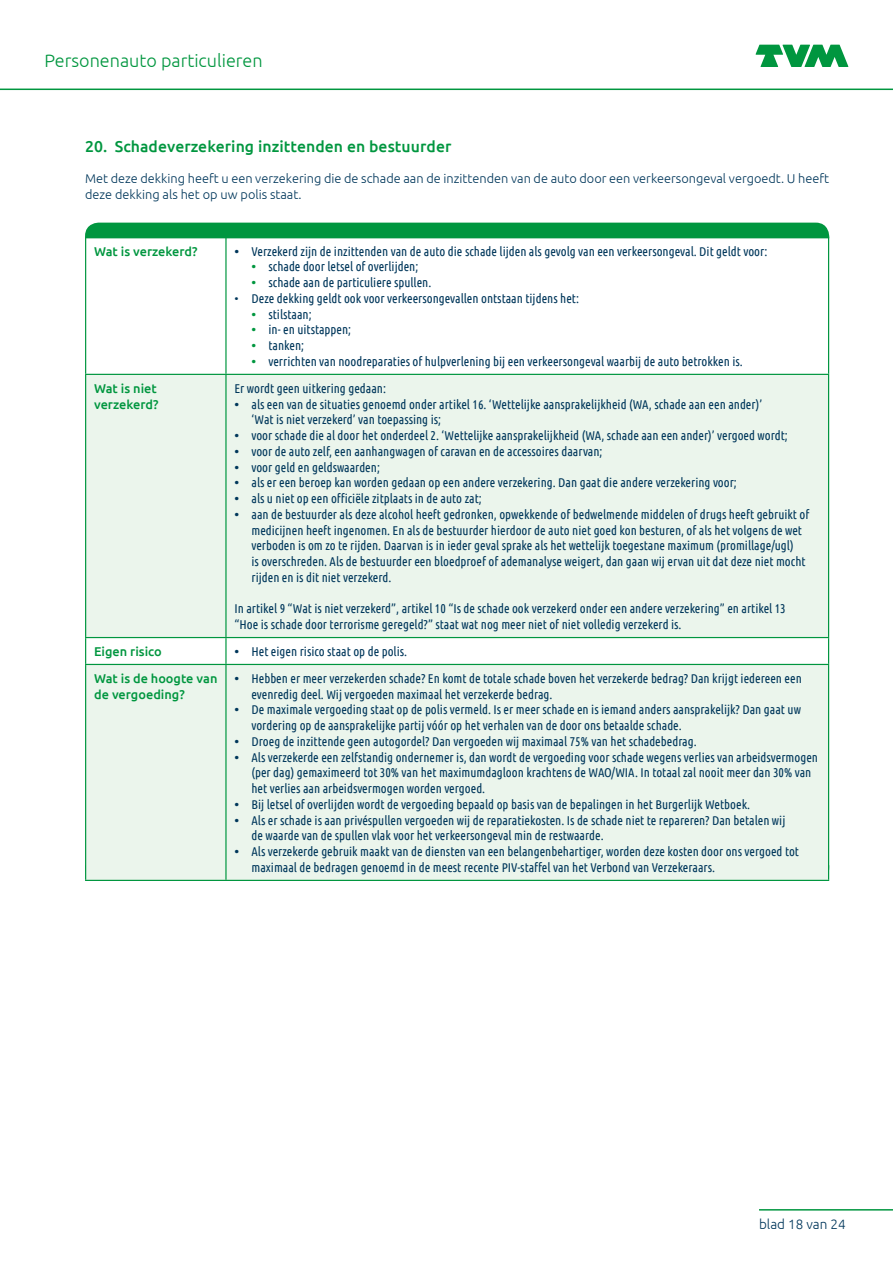
<style>
.page{position:relative;width:893px;height:1263px;background:#fff}
.page>*{position:absolute;margin:0;border:0;box-sizing:border-box;transform-origin:0 0}
.t1{font:300 18px "Ubuntu";color:#00963f}
.Bodykop_gr_10_5pt_-_24{font:500 15.75px "Ubuntu";letter-spacing:.005em;color:#00963f}
.t2{font:300 13.5px "Ubuntu";color:#00375b}
.T_body_-_24{font:12.75px/15.8px "Ubuntu Condensed";color:#00375b}
.Body_-_24{font:12.75px/15.8px "Ubuntu Condensed";color:#00375b}
.Body_-_24-2{font:300 12.75px/15.8px "Ubuntu";color:#00375b}
.T_Body_vraag_-_24{font:500 12.75px/15.8px "Ubuntu";color:#00963f}
.s1{font-family:"Ubuntu";font-weight:500}
.s2{font-family:"Ubuntu";font-weight:500;color:#00963f}
</style>
<div class="page">
<div style="left:85px;top:223px;width:744px;height:14px;background:#00963f"></div>
<svg style="left:756px;top:45px;width:92px;height:22px"></svg>
<hr style="left:0;top:89px;width:893px;height:1px;background:#00963f">
<hr style="left:759px;top:1209px;width:134px;height:1px;background:#00963f">
<div style="left:86px;top:375px;width:742px;height:505px;background:#ebf5ec"></div>
<hr style="left:85px;top:237px;width:141px;height:1px;background:#00963f">
<hr style="left:85px;top:238px;width:1px;height:136px;background:#00963f">
<hr style="left:226px;top:237px;width:603px;height:1px;background:#00963f">
<hr style="left:225px;top:238px;width:2px;height:136px;background:#00963f">
<hr style="left:828px;top:238px;width:1px;height:136px;background:#00963f">
<hr style="left:85px;top:374px;width:141px;height:1px;background:#00963f">
<hr style="left:85px;top:375px;width:1px;height:262px;background:#00963f">
<hr style="left:226px;top:374px;width:603px;height:1px;background:#00963f">
<hr style="left:225px;top:375px;width:2px;height:262px;background:#00963f">
<hr style="left:828px;top:375px;width:1px;height:262px;background:#00963f">
<hr style="left:85px;top:637px;width:141px;height:1px;background:#00963f">
<svg style="left:85px;top:638px;width:1px;height:26px"></svg>
<hr style="left:226px;top:637px;width:603px;height:1px;background:#00963f">
<hr style="left:225px;top:638px;width:2px;height:26px;background:#00963f">
<svg style="left:828px;top:638px;width:1px;height:26px"></svg>
<hr style="left:85px;top:664px;width:141px;height:1px;background:#00963f">
<hr style="left:85px;top:665px;width:1px;height:215px;background:#00963f">
<hr style="left:226px;top:664px;width:603px;height:1px;background:#00963f">
<hr style="left:225px;top:665px;width:2px;height:215px;background:#00963f">
<hr style="left:828px;top:665px;width:1px;height:215px;background:#00963f">
<hr style="left:85px;top:880px;width:141px;height:1px;background:#00963f">
<hr style="left:226px;top:880px;width:603px;height:1px;background:#00963f">
<h1 class="t1" style="left:45px;top:50px;width:220px">Personenauto particulieren</h1>
<p class="Bodykop_gr_10_5pt_-_24" style="left:85px;top:136px;width:368px">20. Schadeverzekering inzittenden en bestuurder</p>
<p class="Body_-_24-2" style="left:85px;top:171px;width:746px">Met deze dekking heeft u een verzekering die de schade aan de inzittenden van de auto door een verkeersongeval vergoedt. U heeft deze dekking als het op uw polis staat.</p>
<p class="T_Body_vraag_-_24" style="left:94px;top:243px;width:105px">Wat is verzekerd?</p>
<p class="T_body_-_24" style="left:234px;top:243px;width:534px"><span class="s1">•</span> Verzekerd zijn de inzittenden van de auto die schade lijden als gevolg van een verkeersongeval. Dit geldt voor:</p>
<p class="T_body_-_24" style="left:251px;top:258px;width:168px"><span class="s2">•</span> schade door letsel of overlijden;</p>
<p class="T_body_-_24" style="left:251px;top:274px;width:181px"><span class="s2">•</span> schade aan de particuliere spullen.</p>
<p class="T_body_-_24" style="left:234px;top:290px;width:346px">• Deze dekking geldt ook voor verkeersongevallen ontstaan tijdens het:</p>
<p class="T_body_-_24" style="left:251px;top:306px;width:62px"><span class="s2">•</span> stilstaan;</p>
<p class="T_body_-_24" style="left:251px;top:321px;width:101px"><span class="s2">•</span> in- en uitstappen;</p>
<p class="T_body_-_24" style="left:251px;top:337px;width:54px"><span class="s2">•</span> tanken;</p>
<p class="T_body_-_24" style="left:251px;top:353px;width:493px"><span class="s2">•</span> verrichten van noodreparaties of hulpverlening bij een verkeersongeval waarbij de auto betrokken is.</p>
<p class="T_Body_vraag_-_24" style="left:94px;top:380px;width:66px">Wat is niet verzekerd?</p>
<p class="T_body_-_24" style="left:234px;top:380px;width:153px">Er wordt geen uitkering gedaan:</p>
<p class="T_body_-_24" style="left:251px;top:396px;width:512px;text-indent:-17px"><span class="s1">•</span> als een van de situaties genoemd onder artikel 16. ‘Wettelijke aansprakelijkheid (WA, schade aan een ander)’ ‘Wat is niet verzekerd’ van toepassing is;</p>
<p class="T_body_-_24" style="left:234px;top:427px;width:555px"><span class="s1">•</span> voor schade die al door het onderdeel 2. ‘Wettelijke aansprakelijkheid (WA, schade aan een ander)’ vergoed wordt;</p>
<p class="T_body_-_24" style="left:234px;top:443px;width:370px"><span class="s1">•</span> voor de auto zelf, een aanhangwagen of caravan en de accessoires daarvan;</p>
<p class="T_body_-_24" style="left:234px;top:459px;width:147px"><span class="s1">•</span> voor geld en geldswaarden;</p>
<p class="T_body_-_24" style="left:234px;top:474px;width:504px"><span class="s1">•</span> als er een beroep kan worden gedaan op een andere verzekering. Dan gaat die andere verzekering voor;</p>
<p class="T_body_-_24" style="left:234px;top:490px;width:249px"><span class="s1">•</span> als u niet op een officiële zitplaats in de auto zat;</p>
<p class="T_body_-_24" style="left:251px;top:506px;width:559px;text-indent:-17px"><span class="s1">•</span> aan de bestuurder als deze alcohol heeft gedronken, opwekkende of bedwelmende middelen of drugs heeft gebruikt of medicijnen heeft ingenomen. En als de bestuurder hierdoor de auto niet goed kon besturen, of als het volgens de wet verboden is om zo te rijden. Daarvan is in ieder geval sprake als het wettelijk toegestane maximum (promillage/ugl)<br>is overschreden. Als de bestuurder een bloedproef of ademanalyse weigert, dan gaan wij ervan uit dat deze niet mocht rijden en is dit niet verzekerd.</p>
<p class="T_body_-_24" style="left:234px;top:600px;width:553px">In artikel 9 “Wat is niet verzekerd”, artikel 10 “Is de schade ook verzekerd onder een andere verzekering” en artikel 13 “Hoe is schade door terrorisme geregeld?” staat wat nog meer niet of niet volledig verzekerd is.</p>
<p class="T_Body_vraag_-_24" style="left:94px;top:643px;width:69px">Eigen risico</p>
<p class="T_body_-_24" style="left:234px;top:643px;width:174px"><span class="s1">•</span> Het eigen risico staat op de polis.</p>
<p class="T_Body_vraag_-_24" style="left:94px;top:670px;width:125px">Wat is de hoogte van de vergoeding?</p>
<p class="Body_-_24" style="left:251px;top:670px;width:552px;text-indent:-17px"><span class="s1">•</span> Hebben er meer verzekerden schade? En komt de totale schade boven het verzekerde bedrag? Dan krijgt iedereen een evenredig deel. Wij vergoeden maximaal het verzekerde bedrag.</p>
<p class="Body_-_24" style="left:251px;top:701px;width:551px;text-indent:-17px"><span class="s1">•</span> De maximale vergoeding staat op de polis vermeld. Is er meer schade en is iemand anders aansprakelijk? Dan gaat uw vordering op de aansprakelijke partij vóór op het verhalen van de door ons betaalde schade.</p>
<p class="Body_-_24" style="left:234px;top:733px;width:464px"><span class="s1">•</span> Droeg de inzittende geen autogordel? Dan vergoeden wij maximaal 75% van het schadebedrag.</p>
<p class="Body_-_24" style="left:251px;top:749px;width:568px;text-indent:-17px"><span class="s1">•</span> Als verzekerde een zelfstandig ondernemer is, dan wordt de vergoeding voor schade wegens verlies van arbeidsvermogen (per dag) gemaximeerd tot 30% van het maximumdagloon krachtens de WAO/WIA. In totaal zal nooit meer dan 30% van het verlies aan arbeidsvermogen worden vergoed.</p>
<p class="Body_-_24" style="left:234px;top:796px;width:517px"><span class="s1">•</span> Bij letsel of overlijden wordt de vergoeding bepaald op basis van de bepalingen in het Burgerlijk Wetboek.</p>
<p class="Body_-_24" style="left:251px;top:812px;width:535px;text-indent:-17px"><span class="s1">•</span> Als er schade is aan privéspullen vergoeden wij de reparatiekosten. Is de schade niet te repareren? Dan betalen wij de waarde van de spullen vlak voor het verkeersongeval min de restwaarde.</p>
<p class="Body_-_24" style="left:251px;top:843px;width:549px;text-indent:-17px"><span class="s1">•</span> Als verzekerde gebruik maakt van de diensten van een belangenbehartiger, worden deze kosten door ons vergoed tot maximaal de bedragen genoemd in de meest recente PIV-staffel van het Verbond van Verzekeraars.</p>
<p class="t2" style="left:759px;top:1216px;width:88px">blad 18 van 24</p>
</div>
